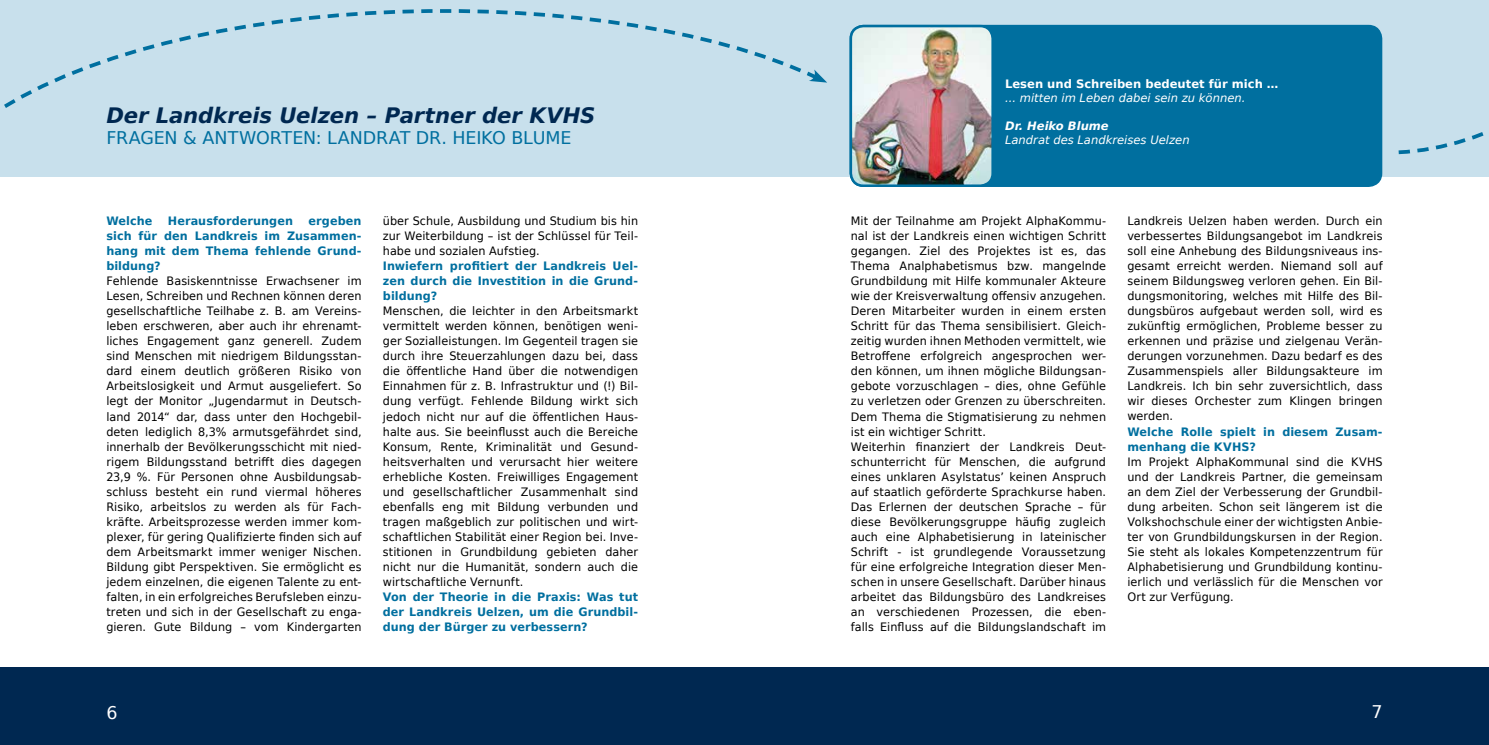
<style>
.page{position:relative;width:1489px;height:745px;background:#fff}
.page>*{position:absolute;margin:0;border:0;box-sizing:border-box;transform-origin:0 0}
.t1{font:italic 700 21.25px "DejaVu Sans";letter-spacing:-.005em;color:#002851}
.t2{font:17.5px "DejaVu Sans";letter-spacing:-.01em;color:#006f9f}
.t3{font:17.5px "DejaVu Sans";color:#fff}
.t4{font:11.5px/15px "DejaVu Sans";letter-spacing:.005em;color:#000;text-align:justify}
.t5{font:700 11.5px/15px "DejaVu Sans";letter-spacing:.005em;color:#006f9f;text-align:justify}
.t6{font:italic 11.5px "DejaVu Sans";color:#fff}
.t7{font:700 11.5px "DejaVu Sans";color:#fff}
.t8{font:italic 700 11.5px "DejaVu Sans";color:#fff}
</style>
<div class="page">
<div style="left:0;top:0;width:1488px;height:177px;background:#c8e0ec"></div>
<svg style="left:4px;top:9px;width:804px;height:99px"></svg>
<svg style="left:808px;top:69px;width:19px;height:14px"></svg>
<svg style="left:1398px;top:132px;width:86px;height:23px"></svg>
<div style="left:850px;top:26px;width:530px;height:160px;background:#006f9f;border-radius:13px"></div>
<div style="left:849px;top:25px;width:533px;height:162px;border:2px solid #006f9f;border-radius:13px"></div>
<img style="left:852px;top:26px;width:140px;height:160px">
<div style="left:849px;top:25px;width:144px;height:162px;border:2px solid #006f9f;border-radius:13px"></div>
<div style="left:0;top:666px;width:1488px;height:78px;background:#002851"></div>
<h1 class="t1" style="left:106px;top:99px;width:490px">Der Landkreis Uelzen – Partner der KVHS</h1>
<h2 class="t2" style="left:106px;top:123px;width:466px">FRAGEN &amp; ANTWORTEN: LANDRAT DR. HEIKO BLUME</h2>
<p class="t5" style="left:106px;top:213px;width:257px;text-indent:202px">ergeben sich für den Landkreis im Zusammen&shy;hang mit dem Thema fehlende Grund&shy;bildung?</p>
<p class="t4" style="left:106px;top:273px;width:257px">Fehlende Basiskenntnisse Erwachsener im Lesen, Schreiben und Rechnen können deren gesellschaftliche Teilhabe z. B. am Vereins&shy;leben erschweren, aber auch ihr ehrenamt&shy;liches Engagement ganz generell. Zudem sind Menschen mit niedrigem Bildungsstan&shy;dard einem deutlich größeren Risiko von Arbeitslosigkeit und Armut ausgeliefert. So legt der Monitor „Jugendarmut in Deutsch&shy;land 2014“ dar, dass unter den Hochgebil&shy;deten lediglich 8,3% armutsgefährdet sind, innerhalb der Bevölkerungsschicht mit nied&shy;rigem Bildungsstand betrifft dies dagegen 23,9 %. Für Personen ohne Ausbildungsab&shy;schluss besteht ein rund viermal höheres Risiko, arbeitslos zu werden als für Fach&shy;kräfte. Arbeitsprozesse werden immer kom&shy;plexer, für gering Qualifizierte finden sich auf dem Arbeitsmarkt immer weniger Nischen.<br>Bildung gibt Perspektiven. Sie ermöglicht es jedem einzelnen, die eigenen Talente zu ent&shy;falten, in ein erfolgreiches Berufsleben einzu&shy;treten und sich in der Gesellschaft zu enga&shy;gieren. Gute Bildung – vom Kindergarten</p>
<p class="t5" style="left:106px;top:213px;width:48px">Welche</p>
<p class="t5" style="left:168px;top:213px;width:127px">Herausforderungen</p>
<p class="t4" style="left:383px;top:213px;width:257px">über Schule, Ausbildung und Studium bis hin zur Weiterbildung – ist der Schlüssel für Teil&shy;habe und sozialen Aufstieg.</p>
<p class="t5" style="left:383px;top:258px;width:257px">Inwiefern profitiert der Landkreis Uel&shy;zen durch die Investition in die Grund&shy;bildung?</p>
<p class="t4" style="left:383px;top:303px;width:257px">Menschen, die leichter in den Arbeitsmarkt vermittelt werden können, benötigen weni&shy;ger Sozialleistungen. Im Gegenteil tragen sie durch ihre Steuerzahlungen dazu bei, dass die öffentliche Hand über die notwendigen Einnahmen für z. B. Infrastruktur und (!) Bil&shy;dung verfügt. Fehlende Bildung wirkt sich jedoch nicht nur auf die öffentlichen Haus&shy;halte aus. Sie beeinflusst auch die Bereiche Konsum, Rente, Kriminalität und Gesund&shy;heitsverhalten und verursacht hier weitere erhebliche Kosten. Freiwilliges Engagement und gesellschaftlicher Zusammenhalt sind ebenfalls eng mit Bildung verbunden und tragen maßgeblich zur politischen und wirt&shy;schaftlichen Stabilität einer Region bei. Inve&shy;stitionen in Grundbildung gebieten daher nicht nur die Humanität, sondern auch die wirtschaftliche Vernunft.</p>
<p class="t5" style="left:383px;top:588px;width:257px">Von der Theorie in die Praxis: Was tut der Landkreis Uelzen, um die Grundbil&shy;dung der Bürger zu verbessern?</p>
<p class="t7" style="left:1005px;top:74px;width:275px">Lesen und Schreiben bedeutet für mich …</p>
<p class="t6" style="left:1005px;top:90px;width:242px">... mitten im Leben dabei sein zu können.</p>
<p class="t8" style="left:1005px;top:117px;width:105px">Dr. Heiko Blume</p>
<p class="t6" style="left:1005px;top:131px;width:186px">Landrat des Landkreises Uelzen</p>
<p class="t4" style="left:850px;top:213px;width:257px;text-align:left">Mit der Teilnahme am Projekt AlphaKommu&shy;nal ist der Landkreis einen wichtigen Schritt gegangen. Ziel des Projektes ist es, das Thema Analphabetismus bzw. mangelnde Grundbildung mit Hilfe kommunaler Akteure wie der Kreisverwaltung offensiv anzugehen.<br>Deren Mitarbeiter wurden in einem ersten Schritt für das Thema sensibilisiert. Gleich&shy;zeitig wurden ihnen Methoden vermittelt, wie Betroffene erfolgreich angesprochen wer&shy;den können, um ihnen mögliche Bildungsan&shy;gebote vorzuschlagen – dies, ohne Gefühle zu verletzen oder Grenzen zu überschreiten.<br>Dem Thema die Stigmatisierung zu nehmen ist ein wichtiger Schritt.<br>Weiterhin finanziert der Landkreis Deut&shy;schunterricht für Menschen, die aufgrund eines unklaren Asylstatus’ keinen Anspruch auf staatlich geförderte Sprachkurse haben.<br>Das Erlernen der deutschen Sprache – für diese Bevölkerungsgruppe häufig zugleich auch eine Alphabetisierung in lateinischer Schrift - ist grundlegende Voraussetzung für eine erfolgreiche Integration dieser Men&shy;schen in unsere Gesellschaft. Darüber hinaus arbeitet das Bildungsbüro des Landkreises an verschiedenen Prozessen, die eben&shy;falls Einfluss auf die Bildungslandschaft im</p>
<p class="t4" style="left:1127px;top:213px;width:257px">Landkreis Uelzen haben werden. Durch ein verbessertes Bildungsangebot im Landkreis soll eine Anhebung des Bildungsniveaus ins&shy;gesamt erreicht werden. Niemand soll auf seinem Bildungsweg verloren gehen. Ein Bil&shy;dungsmonitoring, welches mit Hilfe des Bil&shy;dungsbüros aufgebaut werden soll, wird es zukünftig ermöglichen, Probleme besser zu erkennen und präzise und zielgenau Verän&shy;derungen vorzunehmen. Dazu bedarf es des Zusammenspiels aller Bildungsakteure im Landkreis. Ich bin sehr zuversichtlich, dass wir dieses Orchester zum Klingen bringen werden.</p>
<p class="t5" style="left:1127px;top:423px;width:257px">Welche Rolle spielt in diesem Zusam&shy;menhang die KVHS?</p>
<p class="t4" style="left:1127px;top:453px;width:257px">Im Projekt AlphaKommunal sind die KVHS und der Landkreis Partner, die gemeinsam an dem Ziel der Verbesserung der Grundbil&shy;dung arbeiten. Schon seit längerem ist die Volkshochschule einer der wichtigsten Anbie&shy;ter von Grundbildungskursen in der Region.<br>Sie steht als lokales Kompetenzzentrum für Alphabetisierung und Grundbildung kontinu&shy;ierlich und verlässlich für die Menschen vor Ort zur Verfügung.</p>
<h2 class="t3" style="left:106px;top:697px;width:13px">6</h2>
<h2 class="t3" style="left:1371px;top:697px;width:13px">7</h2>
</div>
